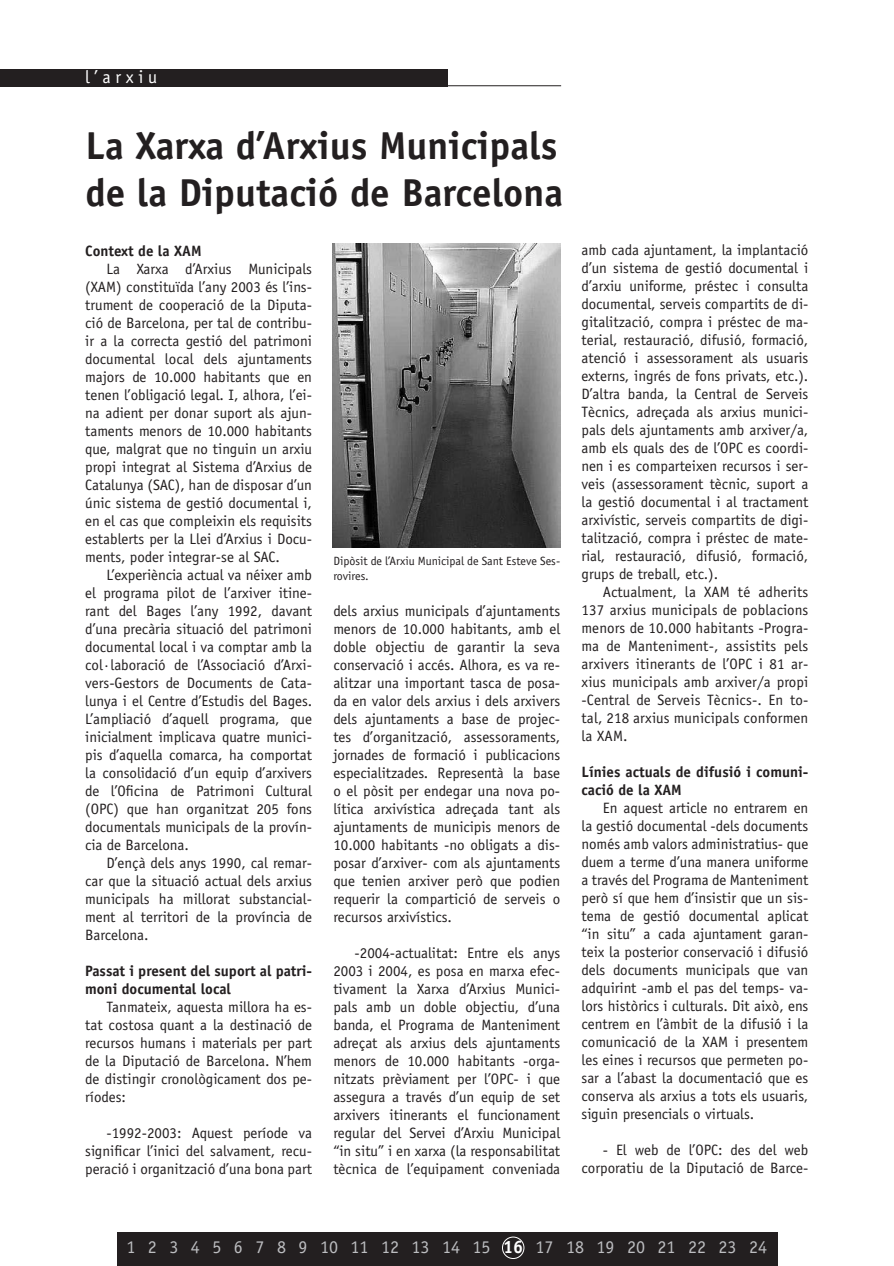
<style>
.page{position:relative;width:894px;height:1266px;background:#fff}
.page>*{position:absolute;margin:0;border:0;box-sizing:border-box;transform-origin:0 0}
.Titols{font:700 39px "Officina Sans";color:#231f20}
.t1{font:18px "Officina Sans";color:#bcbdc0}
.t2{font:18px "Officina Sans";letter-spacing:.26em;color:#fff}
.Text{font:15px/18px "Officina Sans";color:#231f20;text-align:justify}
.titols_noticies{font:700 15px/18px "Officina Sans";color:#231f20}
.Peu_de_foto{font:12px/14.4px "Officina Sans";color:#231f20}
.s1{font-weight:700;color:#fff}
</style>
<div class="page">
<div style="left:0;top:69px;width:447px;height:17px;background:#231f20"></div>
<div style="left:117px;top:1232px;width:660px;height:34px;background:#231f20"></div>
<hr style="left:447px;top:85px;width:114px;height:1px;background:#231f20">
<div style="left:502px;top:1236px;width:22px;height:22px;border:1px solid #fff;border-radius:50%"></div>
<img style="left:333px;top:244px;width:227px;height:303px">
<p class="t2" style="left:85px;top:66px;width:74px">l’arxiu</p>
<p class="Titols" style="left:86px;top:121px;width:473px">La Xarxa d’Arxius Municipals</p>
<p class="Titols" style="left:86px;top:168px;width:479px">de la Diputació de Barcelona</p>
<p class="titols_noticies" style="left:85px;top:241px;width:118px">Context de la XAM</p>
<p class="Text" style="left:85px;top:260px;width:228px;text-indent:21px">La Xarxa d’Arxius Municipals (XAM) constituïda l’any 2003 és l’ins&shy;trument de cooperació de la Diputa&shy;ció de Barcelona, per tal de contribu&shy;ir a la correcta gestió del patrimoni documental local dels ajuntaments majors de 10.000 habitants que en tenen l’obligació legal. I, alhora, l’ei&shy;na adient per donar suport als ajun&shy;taments menors de 10.000 habitants que, malgrat que no tinguin un arxiu propi integrat al Sistema d’Arxius de Catalunya (SAC), han de disposar d’un únic sistema de gestió documental i, en el cas que compleixin els requisits establerts per la Llei d’Arxius i Docu&shy;ments, poder integrar-se al SAC.</p>
<p class="Text" style="left:85px;top:566px;width:228px;text-indent:21px">L’experiència actual va néixer amb el programa pilot de l’arxiver itine&shy;rant del Bages l’any 1992, davant d’una precària situació del patrimoni documental local i va comptar amb la col·laboració de l’Associació d’Arxi&shy;vers-Gestors de Documents de Cata&shy;lunya i el Centre d’Estudis del Bages.<br>L’ampliació d’aquell programa, que inicialment implicava quatre munici&shy;pis d’aquella comarca, ha comportat la consolidació d’un equip d’arxivers de l’Oficina de Patrimoni Cultural (OPC) que han organitzat 205 fons documentals municipals de la provín&shy;cia de Barcelona.</p>
<p class="Text" style="left:85px;top:854px;width:228px;text-indent:21px">D’ençà dels anys 1990, cal remar&shy;car que la situació actual dels arxius municipals ha millorat substancial&shy;ment al territori de la província de Barcelona.</p>
<p class="titols_noticies" style="left:85px;top:961px;width:228px">Passat i present del suport al patri&shy;moni documental local</p>
<p class="Text" style="left:85px;top:998px;width:228px;text-indent:21px">Tanmateix, aquesta millora ha es&shy;tat costosa quant a la destinació de recursos humans i materials per part de la Diputació de Barcelona. N’hem de distingir cronològicament dos pe&shy;ríodes:</p>
<p class="Text" style="left:85px;top:1124px;width:228px;text-indent:21px">-1992-2003: Aquest període va significar l’inici del salvament, recu&shy;peració i organització d’una bona part</p>
<p class="Peu_de_foto" style="left:333px;top:554px;width:228px">Dipòsit de l’Arxiu Municipal de Sant Esteve Ses&shy;rovires.</p>
<p class="Text" style="left:333px;top:602px;width:228px">dels arxius municipals d’ajuntaments menors de 10.000 habitants, amb el doble objectiu de garantir la seva conservació i accés. Alhora, es va re&shy;alitzar una important tasca de posa&shy;da en valor dels arxius i dels arxivers dels ajuntaments a base de projec&shy;tes d’organització, assessoraments, jornades de formació i publicacions especialitzades. Representà la base o el pòsit per endegar una nova po&shy;lítica arxivística adreçada tant als ajuntaments de municipis menors de 10.000 habitants -no obligats a dis&shy;posar d’arxiver- com als ajuntaments que tenien arxiver però que podien requerir la compartició de serveis o recursos arxivístics.</p>
<p class="Text" style="left:333px;top:944px;width:228px;text-indent:21px">-2004-actualitat: Entre els anys 2003 i 2004, es posa en marxa efec&shy;tivament la Xarxa d’Arxius Munici&shy;pals amb un doble objectiu, d’una banda, el Programa de Manteniment adreçat als arxius dels ajuntaments menors de 10.000 habitants -orga&shy;nitzats prèviament per l’OPC- i que assegura a través d’un equip de set arxivers itinerants el funcionament regular del Servei d’Arxiu Municipal “in situ” i en xarxa (la responsabilitat tècnica de l’equipament conveniada</p>
<p class="Text" style="left:581px;top:241px;width:228px">amb cada ajuntament, la implantació d’un sistema de gestió documental i d’arxiu uniforme, préstec i consulta documental, serveis compartits de di&shy;gitalització, compra i préstec de ma&shy;terial, restauració, difusió, formació, atenció i assessorament als usuaris externs, ingrés de fons privats, etc.).<br>D’altra banda, la Central de Serveis Tècnics, adreçada als arxius munici&shy;pals dels ajuntaments amb arxiver/a, amb els quals des de l’OPC es coordi&shy;nen i es comparteixen recursos i ser&shy;veis (assessorament tècnic, suport a la gestió documental i al tractament arxivístic, serveis compartits de digi&shy;talització, compra i préstec de mate&shy;rial, restauració, difusió, formació, grups de treball, etc.).</p>
<p class="Text" style="left:581px;top:583px;width:228px;text-indent:21px">Actualment, la XAM té adherits 137 arxius municipals de poblacions menors de 10.000 habitants -Progra&shy;ma de Manteniment-, assistits pels arxivers itinerants de l’OPC i 81 ar&shy;xius municipals amb arxiver/a propi -Central de Serveis Tècnics-. En to&shy;tal, 218 arxius municipals conformen la XAM.</p>
<p class="titols_noticies" style="left:581px;top:763px;width:228px">Línies actuals de difusió i comuni&shy;cació de la XAM</p>
<p class="Text" style="left:581px;top:799px;width:228px;text-indent:21px">En aquest article no entrarem en la gestió documental -dels documents només amb valors administratius- que duem a terme d’una manera uniforme a través del Programa de Manteniment però sí que hem d’insistir que un sis&shy;tema de gestió documental aplicat “in situ” a cada ajuntament garan&shy;teix la posterior conservació i difusió dels documents municipals que van adquirint -amb el pas del temps- va&shy;lors històrics i culturals. Dit això, ens centrem en l’àmbit de la difusió i la comunicació de la XAM i presentem les eines i recursos que permeten po&shy;sar a l’abast la documentació que es conserva als arxius a tots els usuaris, siguin presencials o virtuals.</p>
<p class="Text" style="left:581px;top:1141px;width:228px;text-align:right">- El web de l’OPC: des del web corporatiu de la Diputació de Barce-</p>
<p class="t1" style="left:126px;top:1236px;width:642px">1 2 3 4 5 6 7 8 9 10 11 12 13 14 15 <span class="s1">16</span> 17 18 19 20 21 22 23 24</p>
</div>
